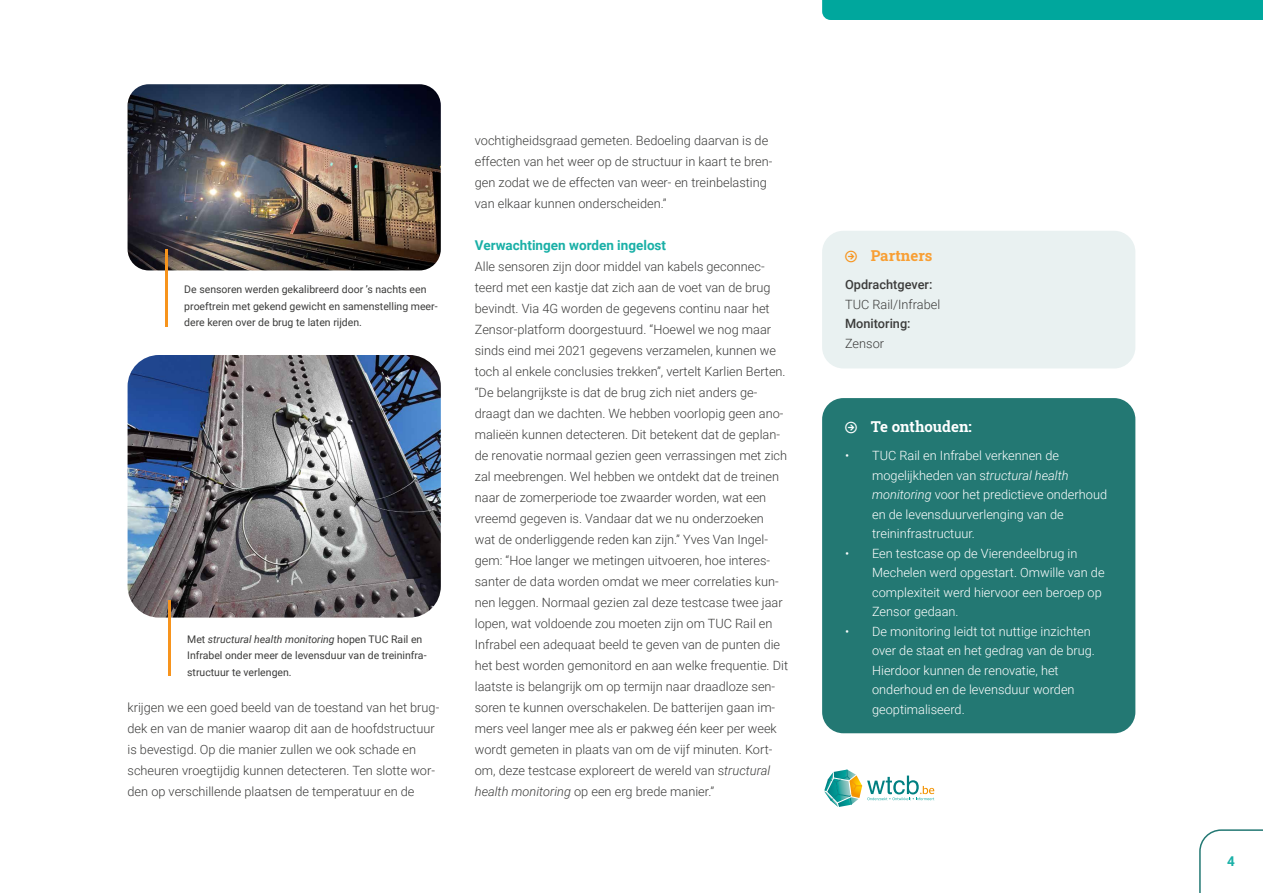
<style>
.page{position:relative;width:1263px;height:893px;background:#fff}
.page>*{position:absolute;margin:0;border:0;box-sizing:border-box;transform-origin:0 0}
.t1{font:700 15px "Roboto Slab";color:#fff}
.t2{font:700 15px "Roboto Slab";color:#f89f34}
.t3{font:700 13.5px "Roboto";color:#1ab0a7}
.t4{font:300 12.75px/21px "Roboto";color:#3c3c3b}
.t5{font:300 12.75px/19.5px "Roboto";color:#fff}
.t6{font:500 12.75px "Roboto";color:#3c3c3b}
.t7{font:10.5px/16.5px "Roboto";color:#3c3c3b}
.s1{font-style:italic}
.s2{color:#f7941d}
</style>
<div class="page">
<div style="left:822px;top:398px;width:313px;height:335px;background:#237873;border-radius:21px"></div>
<div style="left:822px;top:0;width:441px;height:20px;background:#00a79d"></div>
<svg style="left:1199px;top:829px;width:64px;height:64px"></svg>
<div style="left:822px;top:231px;width:313px;height:137px;background:#e9f1f1;border-radius:21px"></div>
<img style="left:128px;top:355px;width:313px;height:263px">
<hr style="left:169px;top:600px;width:2px;height:75px;background:#f7941d">
<img style="left:128px;top:84px;width:313px;height:186px">
<hr style="left:166px;top:249px;width:2px;height:78px;background:#f7941d">
<svg style="left:824px;top:769px;width:110px;height:38px"></svg>
<p class="t7" style="left:184px;top:281px;width:255px">De sensoren werden gekalibreerd door ’s nachts een proeftrein met gekend gewicht en samenstelling meer&shy;dere keren over de brug te laten rijden.</p>
<p class="t7" style="left:187px;top:630px;width:241px">Met <span class="s1">structural health monitoring</span> hopen TUC Rail en<br>Infrabel onder meer de levensduur van de treininfra&shy;structuur te verlengen.</p>
<p class="t4" style="left:128px;top:696px;width:313px">krijgen we een goed beeld van de toestand van het brug&shy;dek en van de manier waarop dit aan de hoofdstructuur is bevestigd. Op die manier zullen we ook schade en scheuren vroegtijdig kunnen detecteren. Ten slotte wor&shy;den op verschillende plaatsen de temperatuur en de</p>
<p class="t4" style="left:475px;top:129px;width:299px">vochtigheidsgraad gemeten. Bedoeling daarvan is de effecten van het weer op de structuur in kaart te bren&shy;gen zodat we de effecten van weer- en treinbelasting van elkaar kunnen onderscheiden.”</p>
<p class="t3" style="left:475px;top:236px;width:193px">Verwachtingen worden ingelost</p>
<p class="t4" style="left:475px;top:255px;width:315px">Alle sensoren zijn door middel van kabels geconnec&shy;teerd met een kastje dat zich aan de voet van de brug bevindt. Via 4G worden de gegevens continu naar het Zensor-platform doorgestuurd. “Hoewel we nog maar sinds eind mei 2021 gegevens verzamelen, kunnen we toch al enkele conclusies trekken”, vertelt Karlien Berten. “De belangrijkste is dat de brug zich niet anders ge&shy;draagt dan we dachten. We hebben voorlopig geen ano&shy;malieën kunnen detecteren. Dit betekent dat de geplan&shy;de renovatie normaal gezien geen verrassingen met zich zal meebrengen. Wel hebben we ontdekt dat de treinen naar de zomerperiode toe zwaarder worden, wat een vreemd gegeven is. Vandaar dat we nu onderzoeken<br>wat de onderliggende reden kan zijn.” Yves Van Ingel&shy;gem: “Hoe langer we metingen uitvoeren, hoe interes&shy;santer de data worden omdat we meer correlaties kun&shy;nen leggen. Normaal gezien zal deze testcase twee jaar lopen, wat voldoende zou moeten zijn om TUC Rail en Infrabel een adequaat beeld te geven van de punten die het best worden gemonitord en aan welke frequentie. Dit laatste is belangrijk om op termijn naar draadloze sen&shy;soren te kunnen overschakelen. De batterijen gaan im&shy;mers veel langer mee als er pakweg één keer per week wordt gemeten in plaats van om de vijf minuten. Kort&shy;om, deze testcase exploreert de wereld van s<span class="s1">tructural health monitoring</span> op een erg brede manier.”</p>
<p class="t2" style="left:845px;top:246px;width:89px"><span class="s2">★</span> Partners</p>
<p class="t6" style="left:845px;top:276px;width:89px">Opdrachtgever:</p>
<p class="t4" style="left:845px;top:293px;width:97px">TUC Rail/Infrabel</p>
<p class="t6" style="left:845px;top:315px;width:67px">Monitoring:</p>
<p class="t4" style="left:845px;top:332px;width:40px">Zensor</p>
<p class="t1" style="left:845px;top:417px;width:128px">★ Te onthouden:</p>
<p class="t5" style="left:872px;top:446px;width:236px;text-indent:-27px">• TUC Rail en Infrabel verkennen de mogelijkheden van s<span class="s1">tructural health monitoring</span> voor het predictieve onderhoud en de levensduurverlenging van de treininfrastructuur.</p>
<p class="t5" style="left:872px;top:543px;width:234px;text-indent:-27px">• Een testcase op de Vierendeelbrug in Mechelen werd opgestart. Omwille van de complexiteit werd hiervoor een beroep op Zensor gedaan.</p>
<p class="t5" style="left:872px;top:621px;width:224px;text-indent:-27px">• De monitoring leidt tot nuttige inzichten over de staat en het gedrag van de brug.<br>Hierdoor kunnen de renovatie, het onderhoud en de levensduur worden geoptimaliseerd.</p>
<p class="t3" style="left:1227px;top:851px;width:9px">4</p>
</div>
